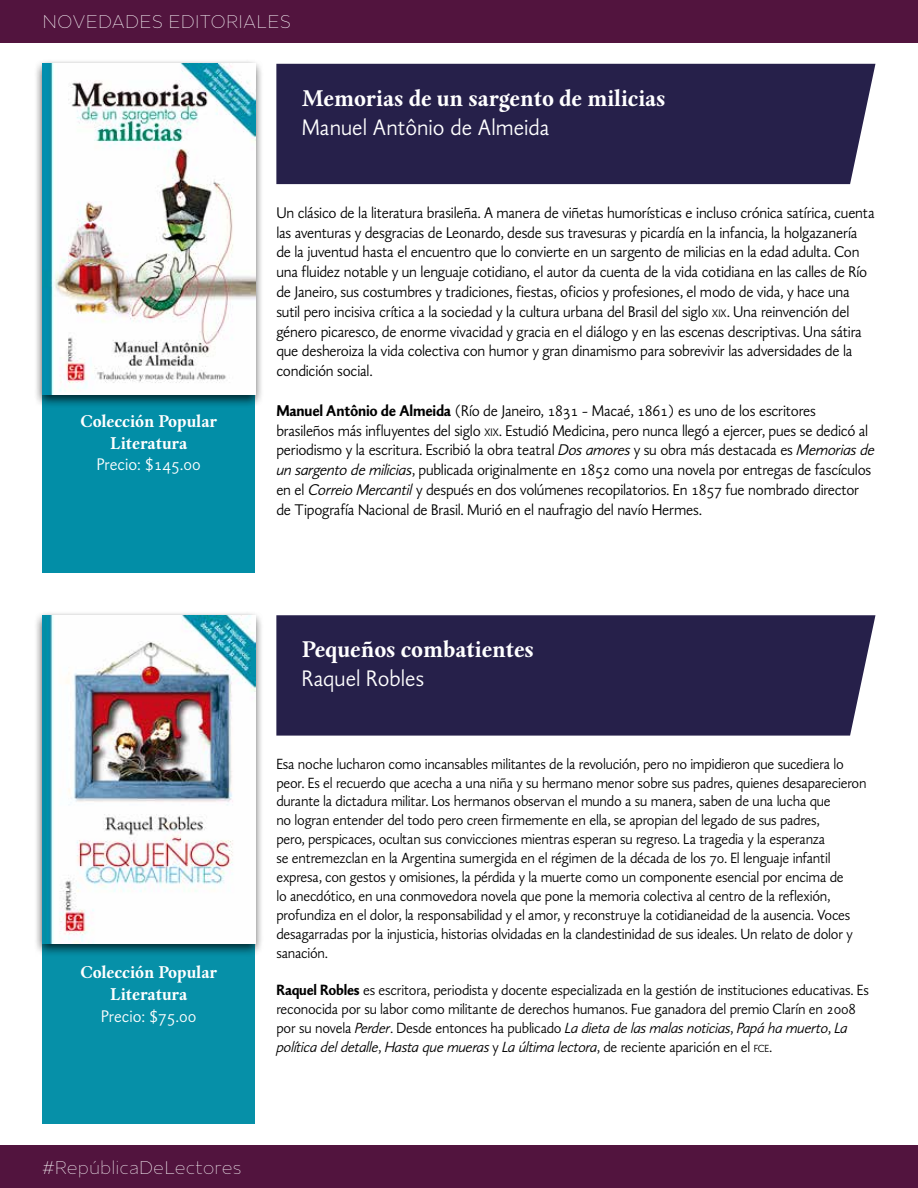
<style>
.page{position:relative;width:918px;height:1188px;background:#fff}
.page>*{position:absolute;margin:0;border:0;box-sizing:border-box;transform-origin:0 0}
.t1{font:700 24px "Fondo";color:#fff}
.t2{font:24px "Fondo Sans";color:#fff}
.t3{font:700 18px/21.6px "Fondo";color:#fff;text-align:center}
.t4{font:18px "Minaxi Hairline Text";color:#fff}
.t5{font:18px "Fondo Sans";color:#fff}
.t6{font:16.5px/19.8px "Fondo Sans";letter-spacing:-.015em;color:#000}
.t7{font:15.75px/18.9px "Fondo Sans";letter-spacing:-.015em;color:#000}
.s1{font-size:11.55px}
.s2{font-weight:700}
.s3{font-style:italic}
.s4{font-size:10.95px}
</style>
<div class="page">
<div style="left:0;top:1145px;width:918px;height:43px;background:#52143e"></div>
<div style="left:0;top:0;width:918px;height:43px;background:#52143e"></div>
<div style="left:43px;top:64px;width:212px;height:509px;background:#028ea7"></div>
<div style="left:43px;top:615px;width:212px;height:509px;background:#0690a8"></div>
<div style="left:34px;top:59px;width:230px;height:349px;background:#000;opacity:.75"></div>
<img style="left:43px;top:64px;width:212px;height:331px">
<div style="left:34px;top:611px;width:230px;height:346px;background:#000;opacity:.75"></div>
<img style="left:43px;top:615px;width:212px;height:328px">
<div style="left:276px;top:64px;width:599px;height:120px;background:#26204a"></div>
<div style="left:276px;top:615px;width:599px;height:121px;background:#26204a"></div>
<p class="t4" style="left:43px;top:11px;width:250px">NOVEDADES EDITORIALES</p>
<h1 class="t1" style="left:302px;top:84px;width:365px">Memorias de un sargento de milicias</h1>
<h1 class="t2" style="left:302px;top:114px;width:249px">Manuel Antônio de Almeida</h1>
<p class="t3" style="left:80px;top:410px;width:138px">Colección Popular<br>Literatura</p>
<p class="t5" style="left:97px;top:455px;width:106px">Precio: $145.00</p>
<p class="t6" style="left:276px;top:203px;width:600px">Un clásico de la literatura brasileña. A manera de viñetas humorísticas e incluso crónica satírica, cuenta las aventuras y desgracias de Leonardo, desde sus travesuras y picardía en la infancia, la holgazanería de la juventud hasta el encuentro que lo convierte en un sargento de milicias en la edad adulta. Con una fluidez notable y un lenguaje cotidiano, el autor da cuenta de la vida cotidiana en las calles de Río de Janeiro, sus costumbres y tradiciones, fiestas, oficios y profesiones, el modo de vida, y hace una sutil pero incisiva crítica a la sociedad y la cultura urbana del Brasil del siglo <span class="s1">XIX</span>. Una reinvención del género picaresco, de enorme vivacidad y gracia en el diálogo y en las escenas descriptivas. Una sátira que desheroiza la vida colectiva con humor y gran dinamismo para sobrevivir las adversidades de la condición social.</p>
<p class="t6" style="left:276px;top:401px;width:600px"><span class="s2">Manuel Antônio de Almeida</span> (Río de Janeiro, 1831 - Macaé, 1861) es uno de los escritores brasileños más influyentes del siglo <span class="s1">XIX</span>. Estudió Medicina, pero nunca llegó a ejercer, pues se dedicó al periodismo y la escritura. Escribió la obra teatral <span class="s3">Dos amores</span> y su obra más destacada es <span class="s3">Memorias de un sargento de milicias</span>, publicada originalmente en 1852 como una novela por entregas de fascículos en el <span class="s3">Correio Mercantil</span> y después en dos volúmenes recopilatorios. En 1857 fue nombrado director de Tipografía Nacional de Brasil. Murió en el naufragio del navío Hermes.</p>
<p class="t3" style="left:80px;top:962px;width:138px">Colección Popular<br>Literatura</p>
<p class="t5" style="left:101px;top:1006px;width:97px">Precio: $75.00</p>
<h1 class="t1" style="left:302px;top:636px;width:234px">Pequeños combatientes</h1>
<h1 class="t2" style="left:302px;top:665px;width:124px">Raquel Robles</h1>
<p class="t7" style="left:276px;top:754px;width:592px">Esa noche lucharon como incansables militantes de la revolución, pero no impidieron que sucediera lo peor. Es el recuerdo que acecha a una niña y su hermano menor sobre sus padres, quienes desaparecieron durante la dictadura militar. Los hermanos observan el mundo a su manera, saben de una lucha que<br>no logran entender del todo pero creen firmemente en ella, se apropian del legado de sus padres,<br>pero, perspicaces, ocultan sus convicciones mientras esperan su regreso. La tragedia y la esperanza<br>se entremezclan en la Argentina sumergida en el régimen de la década de los 70. El lenguaje infantil expresa, con gestos y omisiones, la pérdida y la muerte como un componente esencial por encima de<br>lo anecdótico, en una conmovedora novela que pone la memoria colectiva al centro de la reflexión, profundiza en el dolor, la responsabilidad y el amor, y reconstruye la cotidianeidad de la ausencia. Voces desagarradas por la injusticia, historias olvidadas en la clandestinidad de sus ideales. Un relato de dolor y sanación.</p>
<p class="t7" style="left:276px;top:981px;width:594px"><span class="s2">Raquel Robles</span> es escritora, periodista y docente especializada en la gestión de instituciones educativas. Es reconocida por su labor como militante de derechos humanos. Fue ganadora del premio Clarín en 2008 por su novela <span class="s3">Perder</span>. Desde entonces ha publicado <span class="s3">La dieta de las malas noticias</span>, <span class="s3">Papá ha muerto</span>, <span class="s3">La política del detalle</span>, <span class="s3">Hasta que mueras</span> y <span class="s3">La última lectora</span>, de reciente aparición en el <span class="s4">FCE</span>.</p>
<p class="t4" style="left:43px;top:1157px;width:201px">#RepúblicaDeLectores</p>
</div>
